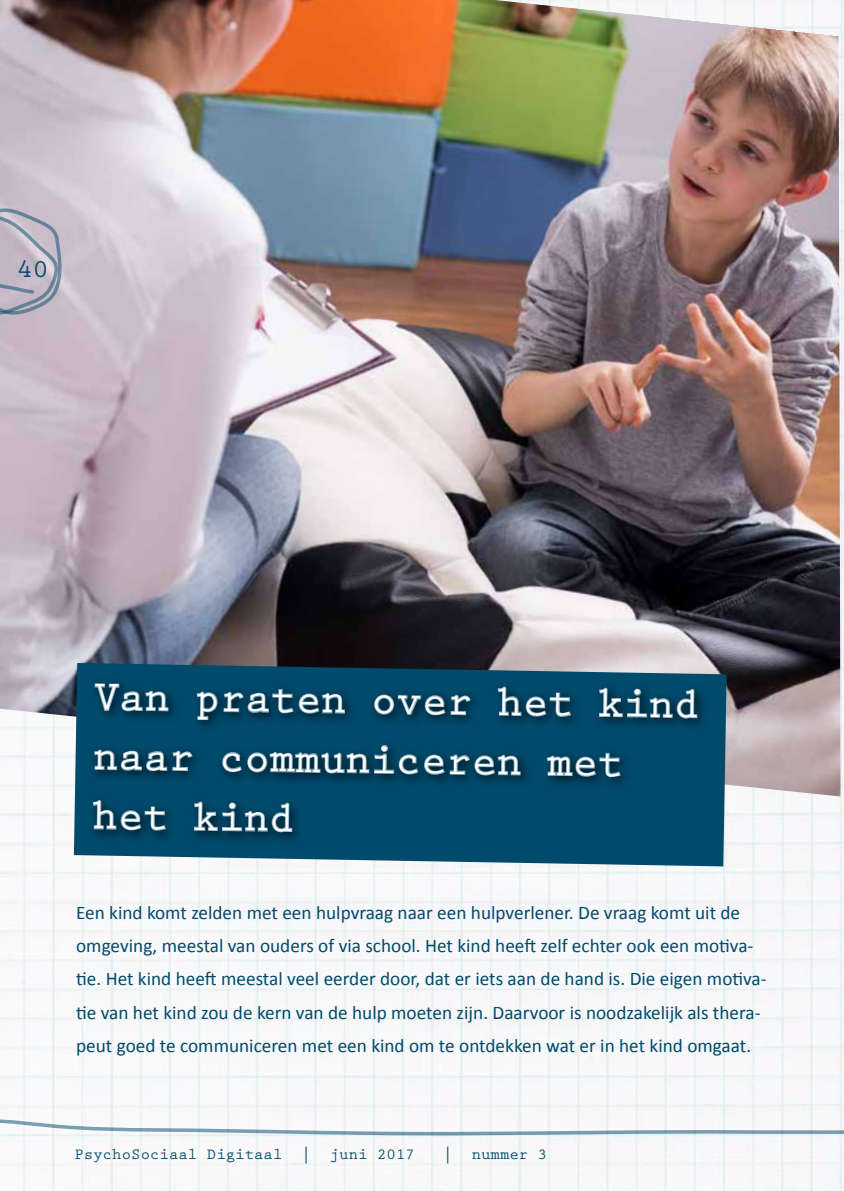
<style>
.page{position:relative;width:844px;height:1191px;background:#fff}
.page>*{position:absolute;margin:0;border:0;box-sizing:border-box;transform-origin:0 0}
.t1{font:700 42px/59.9px "Prestige Elite Std";color:#fff}
.t2{font:700 26.25px "Prestige Elite Std";color:#004a6c}
.t3{font:19.25px/33.2px "Calibri";color:#004a6c}
.t4{font:700 15.75px "Prestige Elite Std";color:#004a6c}
</style>
<div class="page">
<img style="left:0;top:0;width:843px;height:1191px">
<img style="left:0;top:0;width:840px;height:796px">
<svg style="left:74px;top:663px;width:652px;height:203px;background:#546977"></svg>
<svg style="left:79px;top:669px;width:764px;height:223px;fill:#004a6c"></svg>
<svg style="left:0;top:205px;width:63px;height:110px;background:#b6b2c0"></svg>
<h2 class="t2" style="left:17px;top:255px;width:33px">40</h2>
<h1 class="t1" style="left:95px;top:666px;width:606px;rotate:1deg">Van praten over het kind naar communiceren met het kind</h1>
<p class="t3" style="left:76px;top:896px;width:692px">Een kind komt zelden met een hulpvraag naar een hulpverlener. De vraag komt uit de omgeving, meestal van ouders of via school. Het kind heeft zelf echter ook een motiva&shy;tie. Het kind heeft meestal veel eerder door, dat er iets aan de hand is. Die eigen motiva&shy;tie van het kind zou de kern van de hulp moeten zijn. Daarvoor is noodzakelijk als thera&shy;peut goed te communiceren met een kind om te ontdekken wat er in het kind omgaat.</p>
<p class="t4" style="left:74px;top:1145px;width:342px">PsychoSociaal Digitaal | juni 2017</p>
<p class="t4" style="left:443px;top:1145px;width:105px">| nummer 3</p>
</div>
